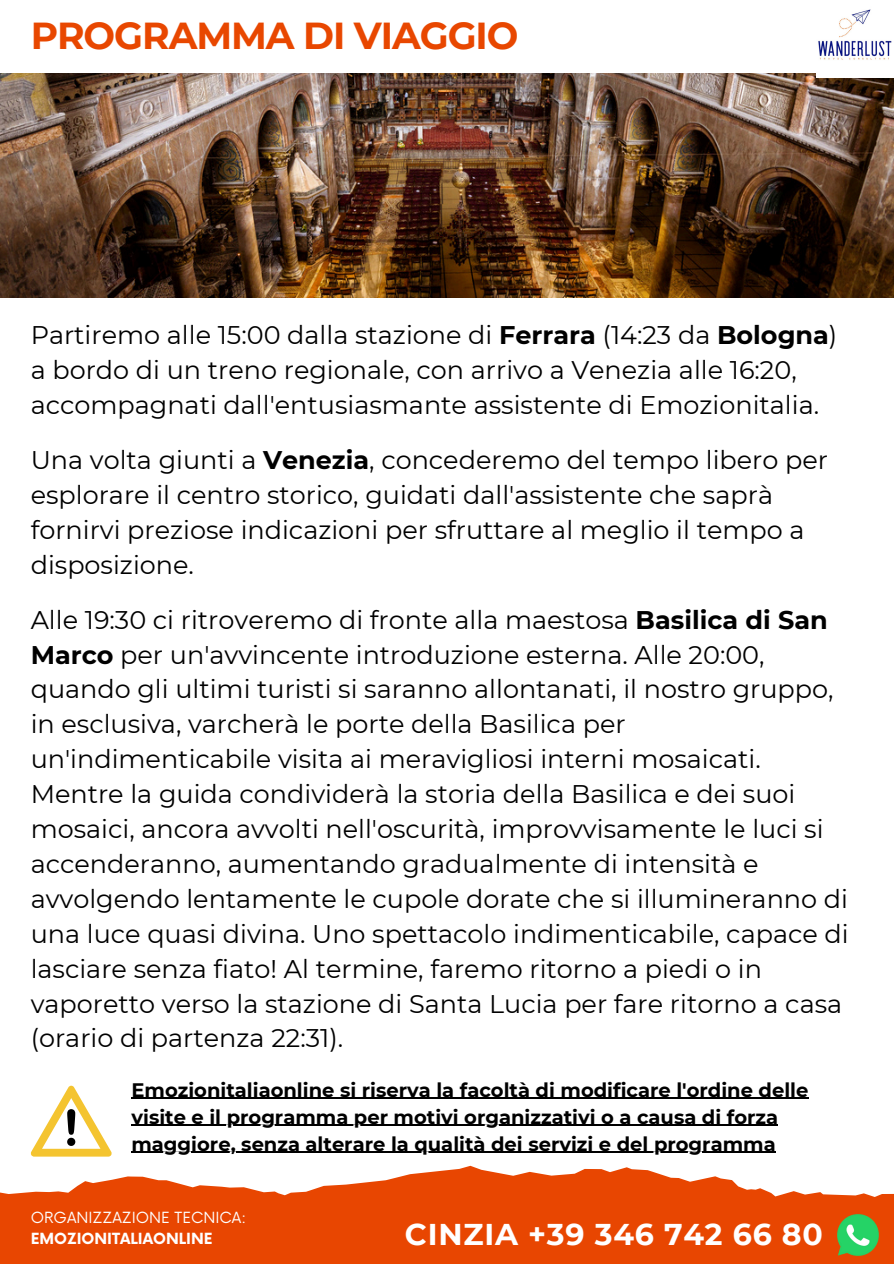
<style>
.page{position:relative;width:894px;height:1264px;background:#fff}
.page>*{position:absolute;margin:0;border:0;box-sizing:border-box;transform-origin:0 0}
.t1{font:700 37.5px "Montserrat";letter-spacing:-.03em;color:#e84700}
.t2{font:700 30px "Montserrat";letter-spacing:.025em;color:#fff}
.t3{font:25.5px/34.8px "Montserrat";color:#000}
.t4{font:700 19.5px "Montserrat";color:#000}
.t5{font:15px "Now";color:#fff}
.t6{font:700 15px "Now";color:#fff}
.s1{font-weight:700}
</style>
<div class="page">
<svg style="left:0;top:1165px;width:893px;height:98px;fill:#e84601"></svg>
<svg style="left:31px;top:1085px;width:81px;height:71px"></svg>
<img style="left:0;top:74px;width:893px;height:224px">
<hr style="left:131px;top:1097px;width:677px;height:1px;background:#000">
<hr style="left:131px;top:1124px;width:647px;height:1px;background:#000">
<hr style="left:131px;top:1151px;width:644px;height:1px;background:#000">
<img style="left:816px;top:9px;width:77px;height:69px">
<img style="left:837px;top:1213px;width:41px;height:42px">
<p class="t1" style="left:31px;top:12px;width:489px">PROGRAMMA DI VIAGGIO</p>
<p class="t3" style="left:31px;top:317px;width:807px">Partiremo alle 15:00 dalla stazione di <span class="s1">Ferrara</span> (14:23 da <span class="s1">Bologna</span>) a bordo di un treno regionale, con arrivo a Venezia alle 16:20, accompagnati dall'entusiasmante assistente di Emozionitalia.</p>
<h1 class="t3" style="left:31px;top:442px;width:798px">Una volta giunti a <span class="s1">Venezia</span>, concederemo del tempo libero per esplorare il centro storico, guidati dall'assistente che saprà fornirvi preziose indicazioni per sfruttare al meglio il tempo a disposizione.</h1>
<p class="t3" style="left:31px;top:602px;width:819px">Alle 19:30 ci ritroveremo di fronte alla maestosa <span class="s1">Basilica di San Marco</span> per un'avvincente introduzione esterna. Alle 20:00, quando gli ultimi turisti si saranno allontanati, il nostro gruppo, in esclusiva, varcherà le porte della Basilica per un'indimenticabile visita ai meravigliosi interni mosaicati.<br>Mentre la guida condividerà la storia della Basilica e dei suoi mosaici, ancora avvolti nell'oscurità, improvvisamente le luci si accenderanno, aumentando gradualmente di intensità e avvolgendo lentamente le cupole dorate che si illumineranno di una luce quasi divina. Uno spettacolo indimenticabile, capace di lasciare senza fiato! Al termine, faremo ritorno a piedi o in vaporetto verso la stazione di Santa Lucia per fare ritorno a casa (orario di partenza 22:31).</p>
<h4 class="t4" style="left:131px;top:1077px;width:678px">Emozionitaliaonline si riserva la facoltà di modificare l'ordine delle</h4>
<p class="t4" style="left:131px;top:1104px;width:648px">visite e il programma per motivi organizzativi o a causa di forza</p>
<p class="t4" style="left:131px;top:1131px;width:645px">maggiore, senza alterare la qualità dei servizi e del programma</p>
<h3 class="t5" style="left:31px;top:1209px;width:217px">ORGANIZZAZIONE TECNICA:</h3>
<h3 class="t6" style="left:31px;top:1229px;width:183px">EMOZIONITALIAONLINE</h3>
<p class="t2" style="left:405px;top:1215px;width:419px">CINZIA +39 346 742 66 80</p>
</div>
